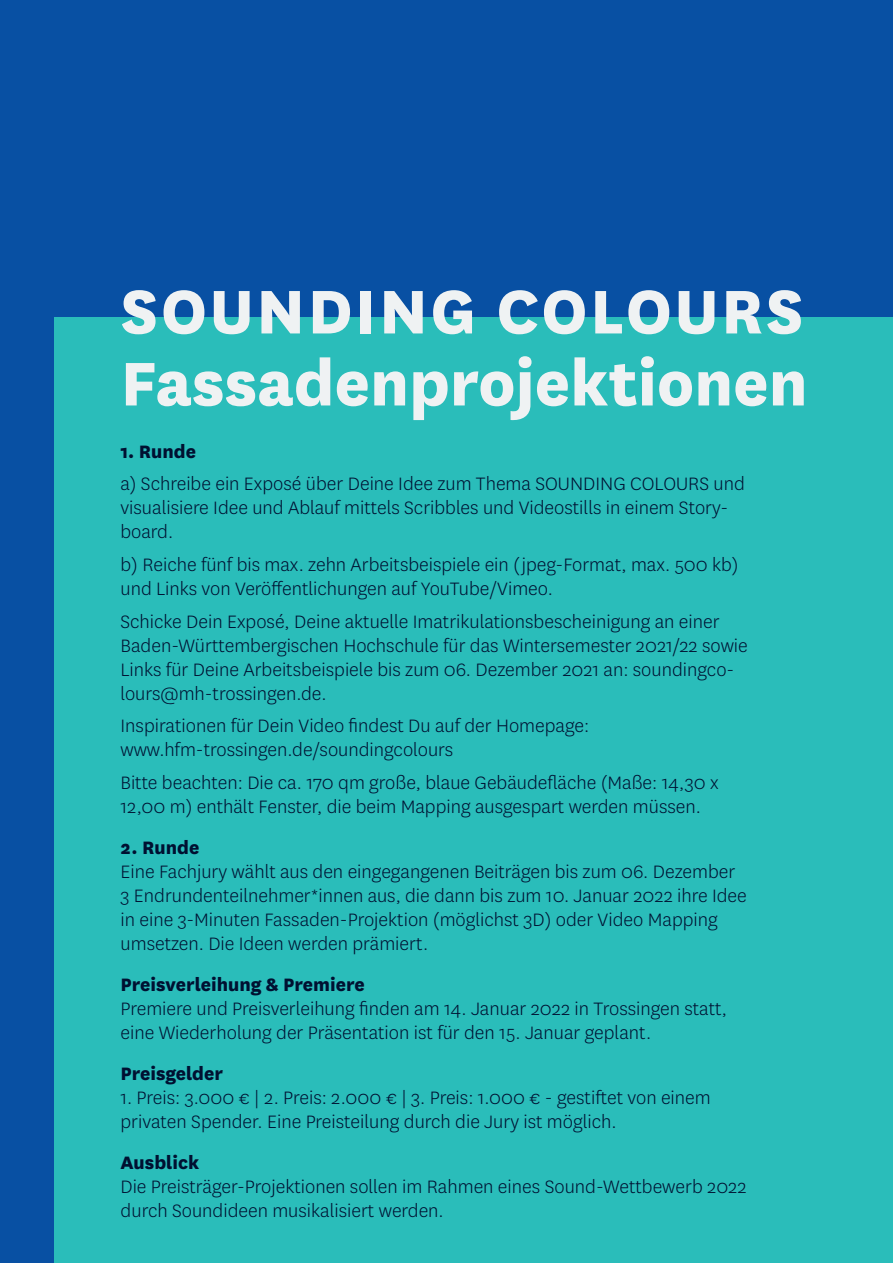
<style>
.page{position:relative;width:893px;height:1263px;background:#2abdba}
.page>*{position:absolute;margin:0;border:0;box-sizing:border-box;transform-origin:0 0}
.t1{font:800 72px/72px "National";color:#eff2f3}
.t2{font:300 21px/24px "National";color:#001031}
.t3{font:800 21px "National";color:#001031}
</style>
<div class="page">
<div style="left:0;top:0;width:893px;height:316px;background:#0850a3"></div>
<div style="left:0;top:0;width:54px;height:1263px;background:#0850a3"></div>
<h1 class="t1" style="left:120px;top:270px;width:689px">SOUNDING COLOURS<br>Fassadenprojektionen</h1>
<p class="t3" style="left:120px;top:436px;width:77px">1. Runde</p>
<p class="t2" style="left:120px;top:471px;width:626px">a) Schreibe ein Exposé über Deine Idee zum Thema SOUNDING COLOURS und visualisiere Idee und Ablauf mittels Scribbles und Videostills in einem Story&shy;board.</p>
<p class="t2" style="left:120px;top:552px;width:620px">b) Reiche fünf bis max. zehn Arbeitsbeispiele ein (jpeg-Format, max. 500 kb) und Links von Veröffentlichungen auf YouTube/Vimeo.</p>
<p class="t2" style="left:120px;top:608px;width:629px">Schicke Dein Exposé, Deine aktuelle Imatrikulationsbescheinigung an einer Baden-Württembergischen Hochschule für das Wintersemester 2021/22 sowie Links für Deine Arbeitsbeispiele bis zum 06. Dezember 2021 an: soundingco&shy;lours@mh-trossingen.de.</p>
<p class="t2" style="left:120px;top:713px;width:470px">Inspirationen für Dein Video findest Du auf der Homepage: www.hfm-trossingen.de/soundingcolours</p>
<p class="t2" style="left:120px;top:769px;width:600px">Bitte beachten: Die ca. 170 qm große, blaue Gebäudefläche (Maße: 14,30 x<br>12,00 m) enthält Fenster, die beim Mapping ausgespart werden müssen.</p>
<p class="t3" style="left:120px;top:832px;width:80px">2. Runde</p>
<p class="t2" style="left:120px;top:858px;width:628px">Eine Fachjury wählt aus den eingegangenen Beiträgen bis zum 06. Dezember 3 Endrundenteilnehmer*innen aus, die dann bis zum 10. Januar 2022 ihre Idee in eine 3-Minuten Fassaden-Projektion (möglichst 3D) oder Video Mapping umsetzen. Die Ideen werden prämiert.</p>
<p class="t3" style="left:120px;top:969px;width:246px">Preisverleihung &amp; Premiere</p>
<p class="t2" style="left:120px;top:995px;width:608px">Premiere und Preisverleihung finden am 14. Januar 2022 in Trossingen statt, eine Wiederholung der Präsentation ist für den 15. Januar geplant.</p>
<p class="t3" style="left:120px;top:1058px;width:104px">Preisgelder</p>
<p class="t2" style="left:120px;top:1085px;width:592px">1. Preis: 3.000 € | 2. Preis: 2.000 € | 3. Preis: 1.000 € - gestiftet von einem privaten Spender. Eine Preisteilung durch die Jury ist möglich.</p>
<p class="t3" style="left:120px;top:1147px;width:80px">Ausblick</p>
<p class="t2" style="left:120px;top:1174px;width:628px">Die Preisträger-Projektionen sollen im Rahmen eines Sound-Wettbewerb 2022 durch Soundideen musikalisiert werden.</p>
</div>
